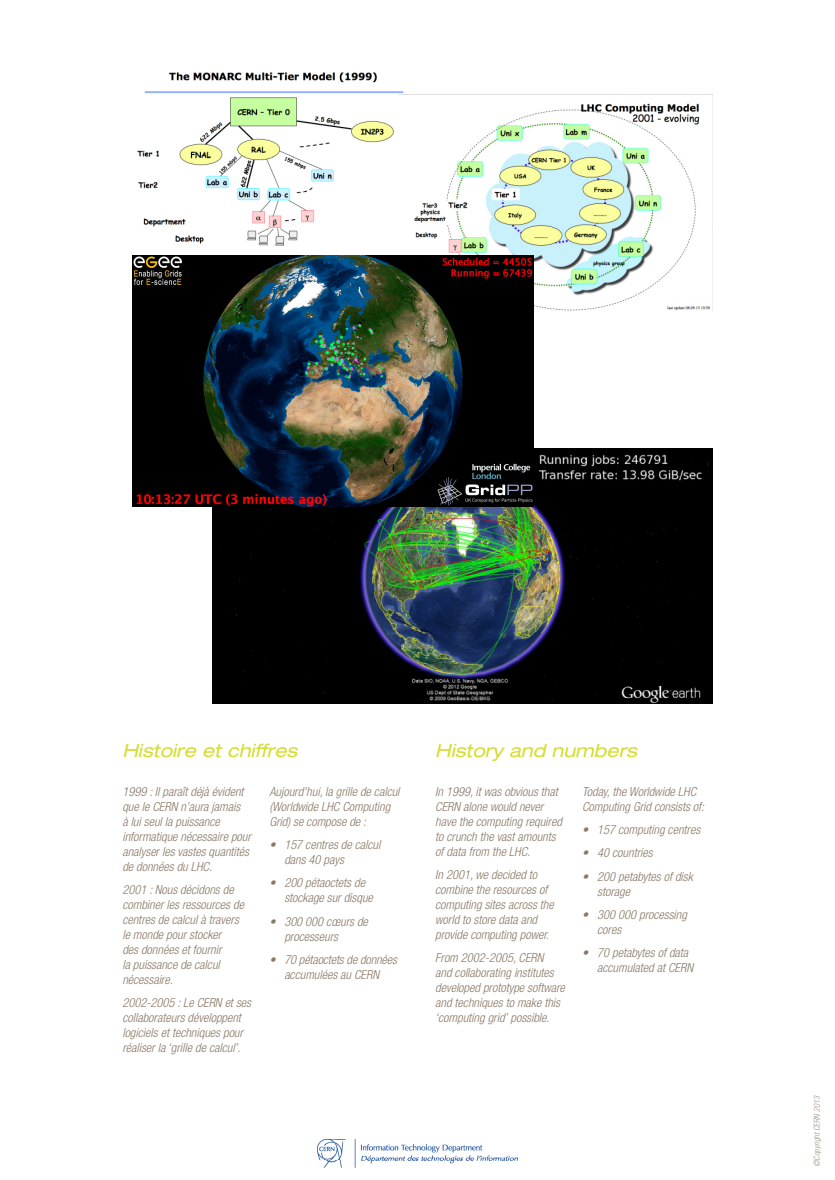
<style>
.page{position:relative;width:835px;height:1180px;background:#fff}
.page>*{position:absolute;margin:0;border:0;box-sizing:border-box;transform-origin:0 0}
.t1{font:italic expanded 18.3px "Helvetica Neue LT Std";color:#d3de30}
.t2{font:italic 300 condensed 12.5px/15px "Helvetica Neue LT Std";color:#8a7966}
.t3{font:italic 300 condensed 8.33px "Helvetica Neue LT Std";color:#8a7966}
</style>
<div class="page">
<img style="left:317px;top:1139px;width:200px;height:28px">
<img style="left:137px;top:72px;width:281px;height:174px">
<img style="left:399px;top:95px;width:311px;height:216px">
<img style="left:212px;top:449px;width:500px;height:254px">
<img style="left:132px;top:255px;width:401px;height:251px">
<p class="t1" style="left:122px;top:739px;width:176px">Histoire et chiffres</p>
<p class="t1" style="left:435px;top:739px;width:203px">History and numbers</p>
<p class="t2" style="left:122px;top:784px;width:130px">1999 : Il paraît déjà évident que le CERN n’aura jamais<br>à lui seul la puissance informatique nécessaire pour analyser les vastes quantités de données du LHC.</p>
<p class="t2" style="left:122px;top:882px;width:123px">2001 : Nous décidons de combiner les ressources de centres de calcul à travers le monde pour stocker<br>des données et fournir<br>la puissance de calcul nécessaire.</p>
<p class="t2" style="left:122px;top:995px;width:130px">2002-2005 : Le CERN et ses collaborateurs développent logiciels et techniques pour réaliser la ‘grille de calcul’.</p>
<p class="t2" style="left:269px;top:784px;width:132px">Aujourd’hui, la grille de calcul (Worldwide LHC Computing<br>Grid) se compose de :</p>
<p class="t2" style="left:284px;top:837px;width:98px;text-indent:-15px">• 157 centres de calcul dans 40 pays</p>
<p class="t2" style="left:284px;top:876px;width:90px;text-indent:-15px">• 200 pétaoctets de stockage sur disque</p>
<p class="t2" style="left:284px;top:914px;width:85px;text-indent:-15px">• 300 000 cœurs de processeurs</p>
<p class="t2" style="left:269px;top:952px;width:129px;text-align:center">• 70 pétaoctets de données accumulées au CERN</p>
<p class="t2" style="left:435px;top:784px;width:128px">In 1999, it was obvious that<br>CERN alone would never have the computing required to crunch the vast amounts of data from the LHC.</p>
<p class="t2" style="left:435px;top:867px;width:120px">In 2001, we decided to combine the resources of computing sites across the world to store data and provide computing power.</p>
<p class="t2" style="left:435px;top:950px;width:131px">From 2002-2005, CERN<br>and collaborating institutes developed prototype software and techniques to make this ‘computing grid’ possible.</p>
<p class="t2" style="left:582px;top:784px;width:123px">Today, the Worldwide LHC<br>Computing Grid consists of:</p>
<p class="t2" style="left:582px;top:822px;width:119px">• 157 computing centres</p>
<p class="t2" style="left:582px;top:846px;width:72px">• 40 countries</p>
<p class="t2" style="left:597px;top:869px;width:97px;text-indent:-15px">• 200 petabytes of disk storage</p>
<p class="t2" style="left:597px;top:907px;width:91px;text-indent:-15px">• 300 000 processing cores</p>
<p class="t2" style="left:597px;top:945px;width:97px;text-indent:-15px">• 70 petabytes of data accumulated at CERN</p>
<p class="t3" style="left:812px;top:1167px;width:73px;rotate:-90deg">©Copyright CERN 2013</p>
</div>
